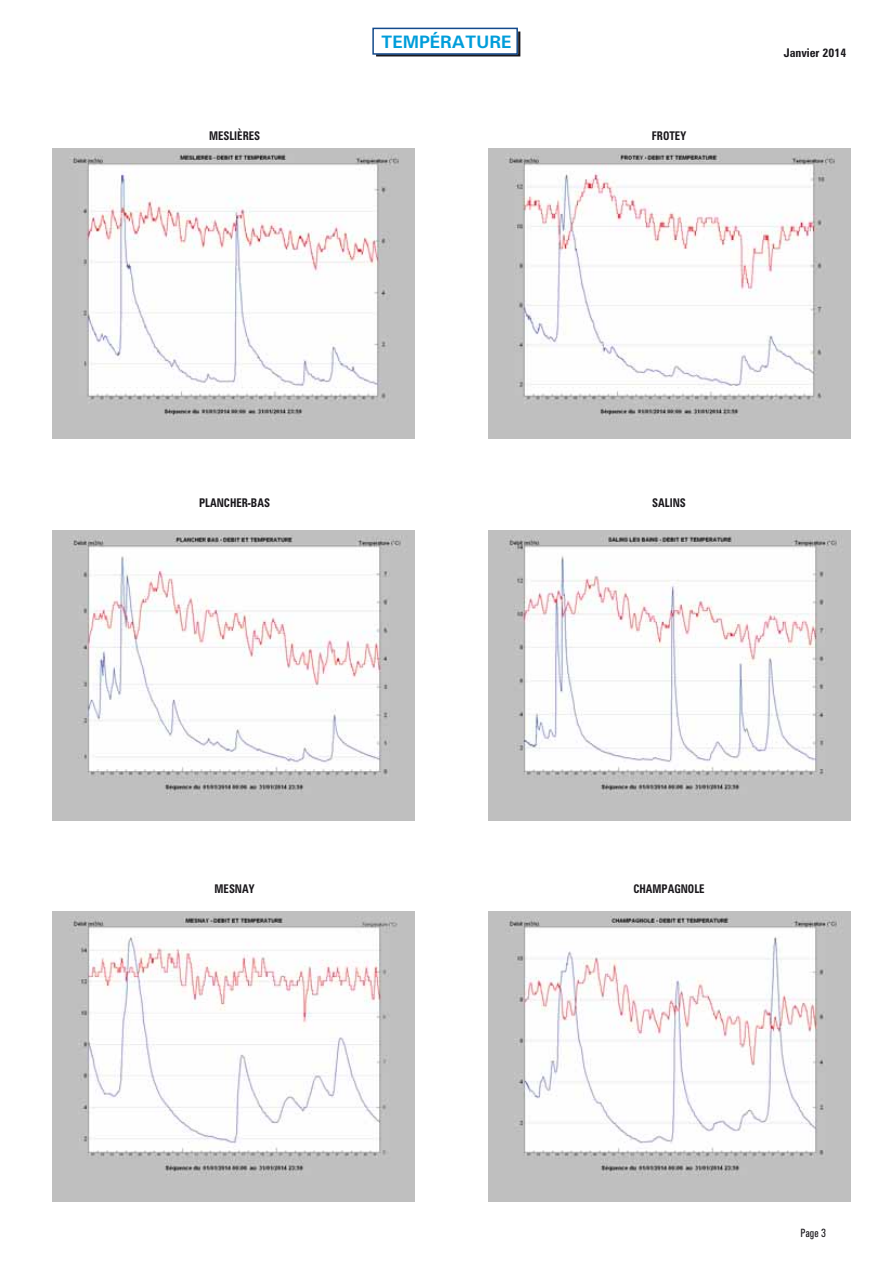
<style>
.page{position:relative;width:893px;height:1263px;background:#fff}
.page>*{position:absolute;margin:0;border:0;box-sizing:border-box;transform-origin:0 0}
.t1{font:700 18px "Univers";color:#009dda}
.t2{font:700 condensed 12px "Zurich BT";color:#1a181c;scale:.9 1}
.t3{font:700 condensed 12px "Zurich BT";color:#1a181c}
.t4{font:12px "Univers Condensed";color:#1a181c;scale:.9 1}
</style>
<div class="page">
<img style="left:52px;top:149px;width:363px;height:289px">
<img style="left:488px;top:149px;width:363px;height:289px">
<img style="left:52px;top:530px;width:363px;height:290px">
<img style="left:488px;top:530px;width:363px;height:290px">
<img style="left:52px;top:912px;width:363px;height:289px">
<img style="left:488px;top:912px;width:363px;height:289px">
<svg style="left:376px;top:31px;width:145px;height:26px"></svg>
<div style="left:372px;top:28px;width:146px;height:27px;border:2px solid #134a8c"></div>
<p class="t2" style="left:209px;top:129px;width:58px">MESLIÈRES</p>
<p class="t1" style="left:381px;top:35px;width:132px">TEMPÉRATURE</p>
<p class="t2" style="left:652px;top:129px;width:40px">FROTEY</p>
<p class="t3" style="left:784px;top:46px;width:64px">Janvier 2014</p>
<p class="t2" style="left:199px;top:496px;width:80px">PLANCHER-BAS</p>
<p class="t2" style="left:652px;top:496px;width:39px">SALINS</p>
<p class="t2" style="left:215px;top:882px;width:46px">MESNAY</p>
<p class="t2" style="left:633px;top:882px;width:81px">CHAMPAGNOLE</p>
<p class="t4" style="left:800px;top:1229px;width:30px">Page 3</p>
</div>
